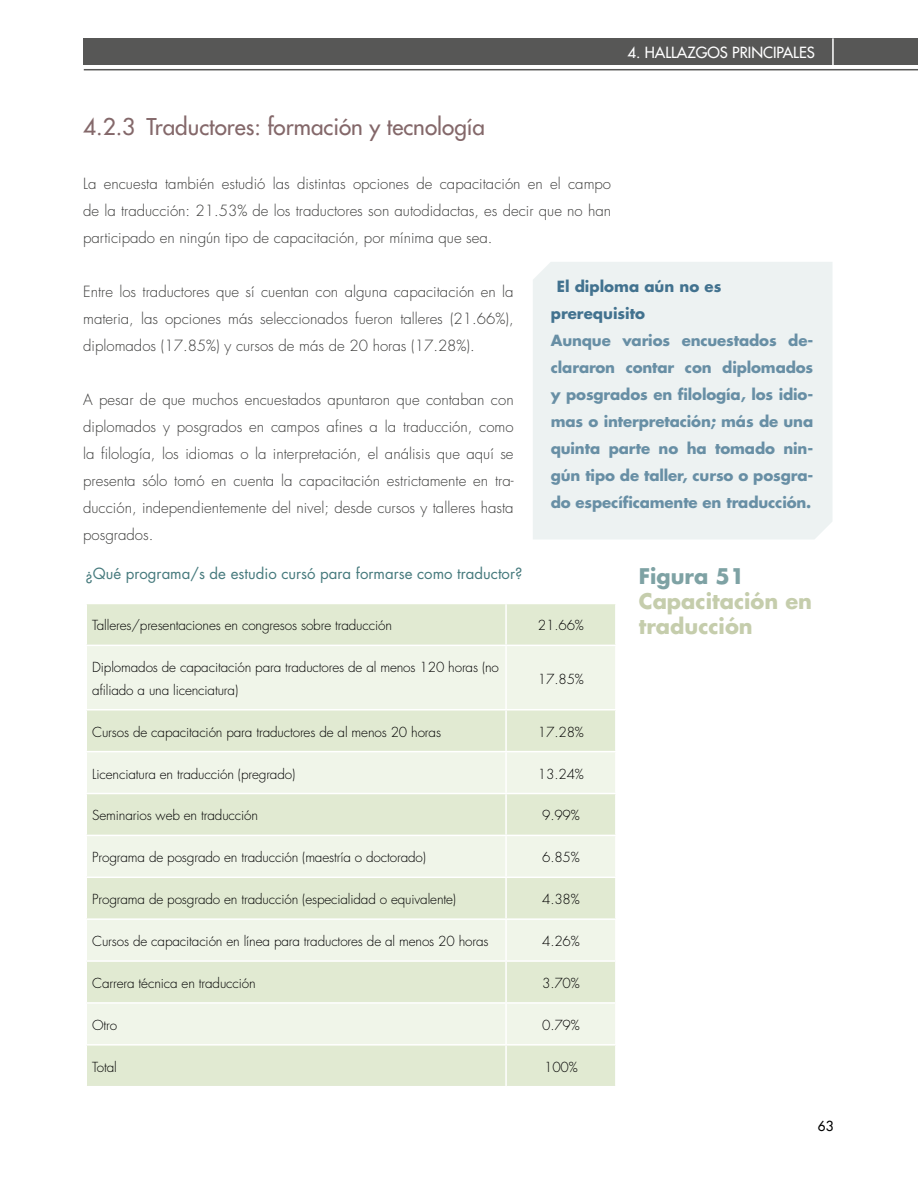
<style>
.page{position:relative;width:918px;height:1188px;background:#fff}
.page>*{position:absolute;margin:0;border:0;box-sizing:border-box;transform-origin:0 0}
.t1{font:22.5px "Futura";color:#84686a}
.t2{font:700 21px/25.2px "Futura";color:#c5cdac}
.t3{font:700 21px "Futura";color:#7ea2a4}
.t4{font:300 15px/27px "Futura";color:#3c3c3b;text-align:justify}
.t5{font:700 15px/27px "Futura";letter-spacing:-.01em;color:#688fa5;text-align:justify}
.t6{font:15px "Futura";color:#467a7d}
.t7{font:700 15px/27px "Futura";color:#42728f}
.t8{font:15px "Futura";color:#fff}
.t9{font:300 13.5px/22.5px "Futura";letter-spacing:-.01em;color:#000}
.t10{font:13.5px "Futura";color:#000}
</style>
<div class="page">
<div style="left:84px;top:38px;width:834px;height:27px;background:#575756"></div>
<hr style="left:84px;top:69px;width:834px;height:1px;background:#575756">
<hr style="left:832px;top:38px;width:2px;height:27px;background:#fff">
<div style="left:533px;top:262px;width:299px;height:277px;background:#edf2f2"></div>
<div style="left:87px;top:604px;width:528px;height:482px;background:#e1ead2"></div>
<svg style="left:87px;top:646px;width:528px;height:398px;background:#e9f0df"></svg>
<hr style="left:505px;top:604px;width:2px;height:41px;background:#fff">
<hr style="left:86px;top:645px;width:420px;height:1px;background:#fff">
<hr style="left:506px;top:645px;width:111px;height:1px;background:#fff">
<hr style="left:505px;top:646px;width:2px;height:63px;background:#fff">
<hr style="left:86px;top:709px;width:420px;height:2px;background:#fff">
<hr style="left:506px;top:709px;width:111px;height:2px;background:#fff">
<hr style="left:505px;top:711px;width:2px;height:40px;background:#fff">
<hr style="left:86px;top:751px;width:420px;height:1px;background:#fff">
<hr style="left:506px;top:751px;width:111px;height:1px;background:#fff">
<hr style="left:505px;top:752px;width:2px;height:41px;background:#fff">
<hr style="left:86px;top:793px;width:420px;height:1px;background:#fff">
<hr style="left:506px;top:793px;width:111px;height:1px;background:#fff">
<hr style="left:505px;top:794px;width:2px;height:41px;background:#fff">
<hr style="left:86px;top:835px;width:420px;height:1px;background:#fff">
<hr style="left:506px;top:835px;width:111px;height:1px;background:#fff">
<hr style="left:505px;top:836px;width:2px;height:41px;background:#fff">
<hr style="left:86px;top:877px;width:420px;height:1px;background:#fff">
<hr style="left:506px;top:877px;width:111px;height:1px;background:#fff">
<hr style="left:505px;top:878px;width:2px;height:40px;background:#fff">
<hr style="left:86px;top:918px;width:420px;height:2px;background:#fff">
<hr style="left:506px;top:918px;width:111px;height:2px;background:#fff">
<hr style="left:505px;top:920px;width:2px;height:40px;background:#fff">
<hr style="left:86px;top:960px;width:420px;height:2px;background:#fff">
<hr style="left:506px;top:960px;width:111px;height:2px;background:#fff">
<hr style="left:505px;top:962px;width:2px;height:40px;background:#fff">
<hr style="left:86px;top:1002px;width:420px;height:2px;background:#fff">
<hr style="left:506px;top:1002px;width:111px;height:2px;background:#fff">
<hr style="left:505px;top:1004px;width:2px;height:40px;background:#fff">
<hr style="left:86px;top:1044px;width:420px;height:2px;background:#fff">
<hr style="left:506px;top:1044px;width:111px;height:2px;background:#fff">
<hr style="left:505px;top:1046px;width:2px;height:40px;background:#fff">
<p class="t8" style="left:627px;top:43px;width:189px">4. HALLAZGOS PRINCIPALES</p>
<h1 class="t1" style="left:83px;top:112px;width:403px">4.2.3 Traductores: formación y tecnología</h1>
<p class="t4" style="left:83px;top:170px;width:530px">La encuesta también estudió las distintas opciones de capacitación en el campo de la traducción: 21.53% de los traductores son autodidactas, es decir que no han participado en ningún tipo de capacitación, por mínima que sea.</p>
<p class="t4" style="left:83px;top:278px;width:432px">Entre los traductores que sí cuentan con alguna capacitación en la materia, las opciones más seleccionados fueron talleres (21.66%), diplomados (17.85%) y cursos de más de 20 horas (17.28%).</p>
<p class="t4" style="left:83px;top:386px;width:432px">A pesar de que muchos encuestados apuntaron que contaban con diplomados y posgrados en campos afines a la traducción, como la filología, los idiomas o la interpretación, el análisis que aquí se presenta sólo tomó en cuenta la capacitación estrictamente en tra&shy;ducción, independientemente del nivel; desde cursos y talleres hasta posgrados.</p>
<p class="t7" style="left:551px;top:272px;width:172px;text-indent:6px">El diploma aún no es prerequisito</p>
<p class="t5" style="left:551px;top:326px;width:264px">Aunque varios encuestados de&shy;clararon contar con diplomados y posgrados en filología, los idio&shy;mas o interpretación; más de una quinta parte no ha tomado nin&shy;gún tipo de taller, curso o posgra&shy;do específicamente en traducción.</p>
<p class="t6" style="left:86px;top:563px;width:438px">¿Qué programa/s de estudio cursó para formarse como traductor?</p>
<p class="t9" style="left:92px;top:614px;width:301px">Talleres/presentaciones en congresos sobre traducción</p>
<p class="t9" style="left:538px;top:614px;width:47px">21.66%</p>
<p class="t9" style="left:92px;top:656px;width:408px">Diplomados de capacitación para traductores de al menos 120 horas (no afiliado a una licenciatura)</p>
<p class="t9" style="left:538px;top:668px;width:47px">17.85%</p>
<p class="t9" style="left:92px;top:721px;width:350px">Cursos de capacitación para traductores de al menos 20 horas</p>
<p class="t9" style="left:538px;top:721px;width:47px">17.28%</p>
<p class="t9" style="left:92px;top:763px;width:205px">Licenciatura en traducción (pregrado)</p>
<p class="t9" style="left:538px;top:763px;width:47px">13.24%</p>
<p class="t9" style="left:92px;top:804px;width:167px">Seminarios web en traducción</p>
<p class="t9" style="left:542px;top:804px;width:39px">9.99%</p>
<p class="t9" style="left:92px;top:846px;width:335px">Programa de posgrado en traducción (maestría o doctorado)</p>
<p class="t9" style="left:542px;top:846px;width:39px">6.85%</p>
<p class="t9" style="left:92px;top:888px;width:365px">Programa de posgrado en traducción (especialidad o equivalente)</p>
<p class="t9" style="left:542px;top:888px;width:39px">4.38%</p>
<p class="t9" style="left:92px;top:930px;width:398px">Cursos de capacitación en línea para traductores de al menos 20 horas</p>
<p class="t9" style="left:542px;top:930px;width:39px">4.26%</p>
<p class="t9" style="left:92px;top:972px;width:165px">Carrera técnica en traducción</p>
<p class="t9" style="left:542px;top:972px;width:39px">3.70%</p>
<p class="t9" style="left:92px;top:1014px;width:27px">Otro</p>
<p class="t9" style="left:542px;top:1014px;width:39px">0.79%</p>
<p class="t9" style="left:92px;top:1056px;width:26px">Total</p>
<p class="t9" style="left:544px;top:1056px;width:35px">100%</p>
<h2 class="t3" style="left:639px;top:561px;width:107px">Figura 51</h2>
<h2 class="t2" style="left:639px;top:588px;width:175px">Capacitación en traducción</h2>
<p class="t10" style="left:818px;top:1117px;width:17px">63</p>
</div>
